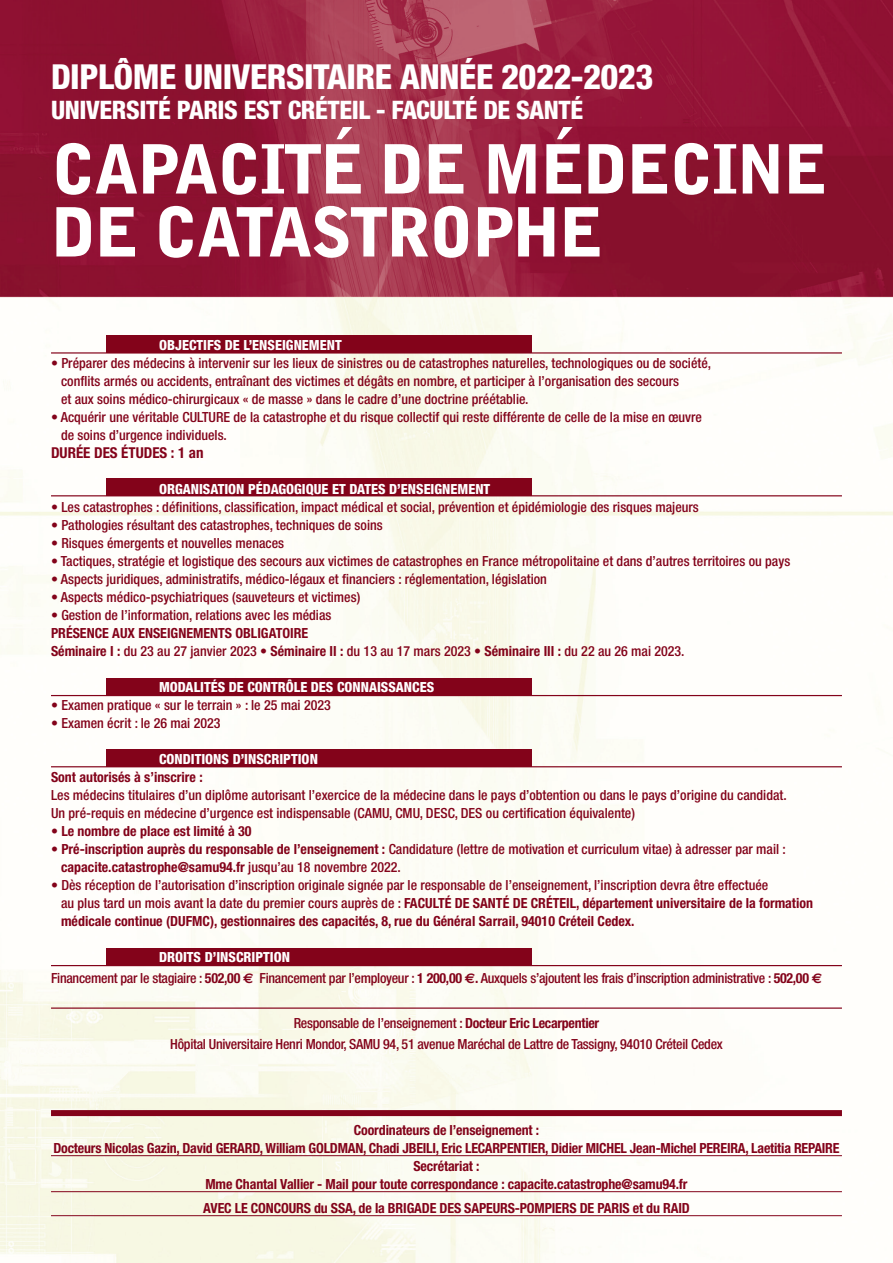
<style>
.page{position:relative;width:893px;height:1263px;background:#fff}
.page>*{position:absolute;margin:0;border:0;box-sizing:border-box;transform-origin:0 0}
.t1{font:900 67.5px/63px "Bell Gothic BT";letter-spacing:-.03em;color:#fff}
.t2{font:800 condensed 34.5px "Helvetica Neue";letter-spacing:-.015em;color:#fff}
.t3{font:800 condensed 25.5px "Helvetica Neue";letter-spacing:-.015em;color:#fff}
.t4{font:700 condensed 15px "Helvetica Neue";color:#83031a}
.t5{font:500 condensed 13.95px/18px "Helvetica Neue";color:#83031a}
.t6{font:700 condensed 13.95px/18px "Helvetica Neue";letter-spacing:-.01em;color:#83031a;text-align:center}
.t7{font:500 condensed 13.95px/21px "Helvetica Neue";letter-spacing:-.02em;color:#83031a}
.t8{font:800 condensed 13.95px "Helvetica Neue";color:#fff}
.s1{font-weight:500}
.s2{font-weight:700}
.s3{font-weight:800;color:#fff}
.s4{font-family:"Euro Sans";font-weight:700;font-stretch:normal}
</style>
<div class="page">
<img style="left:0;top:0;width:893px;height:1263px">
<div style="left:106px;top:678px;width:425px;height:17px;background:#83031a"></div>
<hr style="left:51px;top:695px;width:791px;height:1px;background:#83031a">
<div style="left:106px;top:750px;width:425px;height:17px;background:#83031a"></div>
<hr style="left:51px;top:766px;width:791px;height:1px;background:#83031a">
<div style="left:106px;top:948px;width:425px;height:17px;background:#83031a"></div>
<hr style="left:51px;top:965px;width:791px;height:1px;background:#83031a">
<div style="left:106px;top:479px;width:425px;height:17px;background:#83031a"></div>
<hr style="left:51px;top:495px;width:791px;height:1px;background:#83031a">
<div style="left:106px;top:336px;width:425px;height:17px;background:#83031a"></div>
<hr style="left:51px;top:352px;width:791px;height:2px;background:#83031a">
<hr style="left:51px;top:1155px;width:791px;height:1px;background:#83031a">
<hr style="left:51px;top:1191px;width:791px;height:1px;background:#83031a">
<hr style="left:51px;top:1215px;width:791px;height:1px;background:#83031a">
<div style="left:51px;top:1110px;width:791px;height:6px;background:#83031a"></div>
<hr style="left:51px;top:1007px;width:791px;height:2px;background:#83031a">
<h2 class="t2" style="left:51px;top:55px;width:604px">DIPLÔME UNIVERSITAIRE ANNÉE 2022-2023</h2>
<h3 class="t3" style="left:51px;top:94px;width:534px">UNIVERSITÉ PARIS EST CRÉTEIL - FACULTÉ DE SANTÉ</h3>
<h1 class="t1" style="left:51px;top:137px;width:778px">CAPACITÉ DE MÉDECINE<br>DE CATASTROPHE</h1>
<p class="t8" style="left:159px;top:337px;width:184px">OBJECTIFS DE L’ENSEIGNEMENT</p>
<p class="t5" style="left:61px;top:354px;width:652px;text-indent:-10px">• Préparer des médecins à intervenir sur les lieux de sinistres ou de catastrophes naturelles, technologiques ou de société, conflits armés ou accidents, entraînant des victimes et dégâts en nombre, et participer à l’organisation des secours<br>et aux soins médico-chirurgicaux « de masse » dans le cadre d’une doctrine préétablie.</p>
<p class="t5" style="left:61px;top:408px;width:642px;text-indent:-10px">• Acquérir une véritable CULTURE de la catastrophe et du risque collectif qui reste différente de celle de la mise en œuvre de soins d’urgence individuels.</p>
<p class="t4" style="left:51px;top:444px;width:154px">DURÉE DES ÉTUDES : 1 an</p>
<p class="t8" style="left:159px;top:481px;width:333px">ORGANISATION PÉDAGOGIQUE ET DATES D’ENSEIGNEMENT</p>
<p class="t5" style="left:51px;top:498px;width:649px">• Les catastrophes : définitions, classification, impact médical et social, prévention et épidémiologie des risques majeurs</p>
<p class="t5" style="left:51px;top:516px;width:333px">• Pathologies résultant des catastrophes, techniques de soins</p>
<p class="t5" style="left:51px;top:534px;width:235px">• Risques émergents et nouvelles menaces</p>
<p class="t5" style="left:51px;top:552px;width:741px">• Tactiques, stratégie et logistique des secours aux victimes de catastrophes en France métropolitaine et dans d’autres territoires ou pays</p>
<p class="t5" style="left:51px;top:570px;width:497px">• Aspects juridiques, administratifs, médico-légaux et financiers : réglementation, législation</p>
<p class="t5" style="left:51px;top:588px;width:311px">• Aspects médico-psychiatriques (sauveteurs et victimes)</p>
<p class="t5" style="left:51px;top:606px;width:282px">• Gestion de l’information, relations avec les médias</p>
<p class="t6" style="left:51px;top:624px;width:635px;text-align:left">PRÉSENCE AUX ENSEIGNEMENTS OBLIGATOIRE<br>Séminaire I : <span class="s1">du 23 au 27 janvier 2023 •</span> Séminaire II : <span class="s1">du 13 au 17 mars 2023 •</span> Séminaire III : <span class="s1">du 22 au 26 mai 2023.</span></p>
<p class="t8" style="left:159px;top:679px;width:277px">MODALITÉS DE CONTRÔLE DES CONNAISSANCES</p>
<p class="t5" style="left:51px;top:696px;width:281px">• Examen pratique « sur le terrain » : le 25 mai 2023</p>
<p class="t5" style="left:51px;top:714px;width:171px">• Examen écrit : le 26 mai 2023</p>
<p class="t8" style="left:159px;top:751px;width:160px">CONDITIONS D’INSCRIPTION</p>
<p class="t6" style="left:51px;top:768px;width:153px">Sont autorisés à s’inscrire :</p>
<p class="t5" style="left:51px;top:786px;width:737px">Les médecins titulaires d’un diplôme autorisant l’exercice de la médecine dans le pays d’obtention ou dans le pays d’origine du candidat.<br>Un pré-requis en médecine d’urgence est indispensable (CAMU, CMU, DESC, DES ou certification équivalente)</p>
<p class="t6" style="left:51px;top:822px;width:202px">• Le nombre de place est limité à 30</p>
<p class="t5" style="left:61px;top:840px;width:726px;text-indent:-10px"><span class="s2">• Pré-inscription auprès du responsable de l’enseignement :</span> Candidature (lettre de motivation et curriculum vitae) à adresser par mail : <span class="s2">capacite.catastrophe@samu94.fr</span> jusqu’au 18 novembre 2022.</p>
<p class="t5" style="left:61px;top:876px;width:753px;text-indent:-10px">• Dès réception de l’autorisation d’inscription originale signée par le responsable de l’enseignement, l’inscription devra être effectuée<br>au plus tard un mois avant la date du premier cours auprès de : <span class="s2">FACULTÉ DE SANTÉ DE CRÉTEIL, département universitaire de la formation médicale continue (DUFMC), gestionnaires des capacités, 8, rue du Général Sarrail, 94010 Créteil Cedex.</span></p>
<p class="t7" style="left:51px;top:947px;width:773px;text-indent:108px"><span class="s3">DROITS D’INSCRIPTION<br></span>Financement par le stagiaire : <span class="s2">502,00</span> <span class="s4">€</span> Financement par l’employeur : <span class="s2">1 200,00</span> <span class="s4">€</span><span class="s2">.</span> Auxquels s’ajoutent les frais d’inscription administrative : <span class="s2">502,00</span> <span class="s4">€</span></p>
<p class="t7" style="left:170px;top:1013px;width:554px;text-align:center">Responsable de l’enseignement : <span class="s2">Docteur Eric Lecarpentier<br></span>Hôpital Universitaire Henri Mondor, SAMU 94, 51 avenue Maréchal de Lattre de Tassigny, 94010 Créteil Cedex</p>
<p class="t6" style="left:53px;top:1121px;width:788px">Coordinateurs de l’enseignement :<br>Docteurs Nicolas Gazin, David GERARD, William GOLDMAN, Chadi JBEILI, Eric LECARPENTIER, Didier MICHEL Jean-Michel PEREIRA, Laetitia REPAIRE Secrétariat :<br>Mme Chantal Vallier - Mail pour toute correspondance : capacite.catastrophe@samu94.fr</p>
<p class="t6" style="left:203px;top:1199px;width:488px">AVEC LE CONCOURS du SSA, de la BRIGADE DES SAPEURS-POMPIERS DE PARIS et du RAID</p>
</div>
